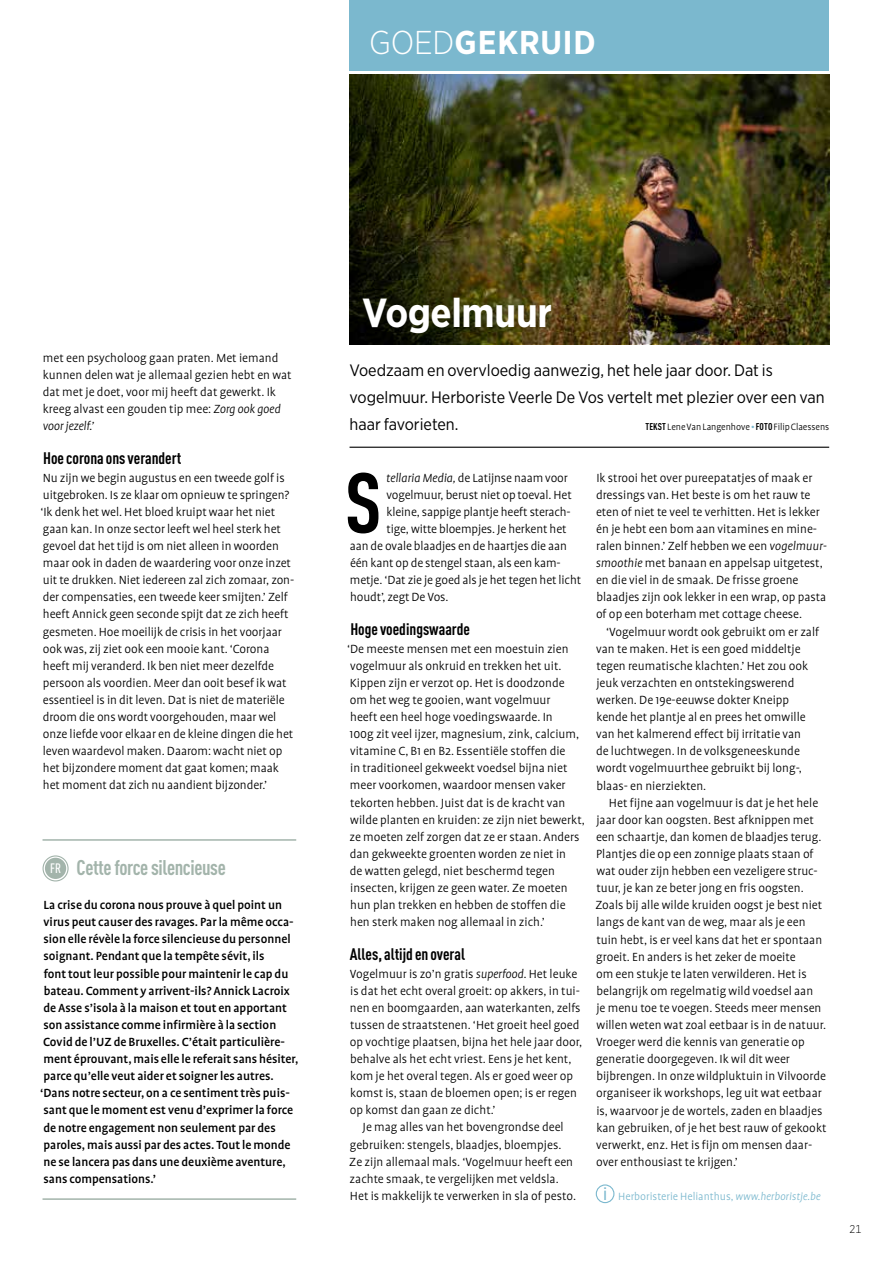
<style>
.page{position:relative;width:893px;height:1263px;background:#fff}
.page>*{position:absolute;margin:0;border:0;box-sizing:border-box;transform-origin:0 0}
.t1{font:700 condensed 84px "DINOT";color:#000}
.t2{font:700 40.65px "Gotham Narrow";letter-spacing:-.01em;color:#fff}
.t3{font:700 33px "Gotham Narrow";letter-spacing:.025em;color:#fff}
.t4{font:700 condensed 21px "DINOT";letter-spacing:-.02em;color:#a3b4ab}
.t5{font:16.5px/27px "Gotham Narrow";color:#000}
.t6{font:700 condensed 16.5px "DINOT";color:#000}
.t7{font:300 13.5px/17.1px "Profile";color:#000}
.t8{font:500 13.5px/17.1px "Profile";color:#000}
.t9{font:500 condensed 13.5px "DINOT";color:#fff}
.t10{font:300 12px "Profile";color:#7bb8ce}
.t11{font:300 11.25px "Gotham Narrow";color:#000}
.t12{font:300 10.5px "Profile";letter-spacing:-.005em;color:#000}
.s1{font-weight:300}
.s2{font-style:italic}
.s3{font-family:"DINOT";font-weight:700;font-stretch:condensed;font-size:9.75px}
.s4{font-family:"Profile SC";font-weight:400;color:#7bb8ce}
.s5{font-family:"DINOT";font-weight:500;font-stretch:condensed;font-size:18px}
</style>
<div class="page">
<img style="left:350px;top:75px;width:479px;height:86px">
<div style="left:350px;top:0;width:479px;height:70px;background:#7bb8ce"></div>
<hr style="left:350px;top:447px;width:479px;height:1px;background:#000">
<div style="left:596px;top:1184px;width:18px;height:19px;border:1px solid #7bb8ce;border-radius:50%"></div>
<img style="left:350px;top:161px;width:479px;height:183px">
<div style="left:358px;top:292px;width:203px;height:51px;background:#000;opacity:.2"></div>
<div style="left:43px;top:855px;width:26px;height:26px;border:1px solid #a3b4ab;border-radius:50%"></div>
<div style="left:45px;top:858px;width:21px;height:21px;background:#a3b4ab;border-radius:50%"></div>
<hr style="left:43px;top:1198px;width:253px;height:2px;background:#a3b4ab">
<hr style="left:43px;top:839px;width:253px;height:2px;background:#a3b4ab">
<h3 class="t3" style="left:369px;top:21px;width:228px"><span class="s1">GOED</span>GEKRUID</h3>
<p class="t7" style="left:43px;top:349px;width:250px">met een psycholoog gaan praten. Met iemand kunnen delen wat je allemaal gezien hebt en wat dat met je doet, voor mij heeft dat gewerkt. Ik kreeg alvast een gouden tip mee: <span class="s2">Zorg ook goed voor jezelf.’</span></p>
<p class="t6" style="left:43px;top:449px;width:140px">Hoe corona ons verandert</p>
<p class="t7" style="left:40px;top:469px;width:255px">Nu zijn we begin augustus en een tweede golf is uitgebroken. Is ze klaar om opnieuw te springen? ‘Ik denk het wel. Het bloed kruipt waar het niet gaan kan. In onze sector leeft wel heel sterk het gevoel dat het tijd is om niet alleen in woorden maar ook in daden de waardering voor onze inzet uit te drukken. Niet iedereen zal zich zomaar, zon&shy;der compensaties, een tweede keer smijten.’ Zelf heeft Annick geen seconde spijt dat ze zich heeft gesmeten. Hoe moeilijk de crisis in het voorjaar ook was, zij ziet ook een mooie kant. ‘Corona heeft mij veranderd. Ik ben niet meer dezelfde persoon als voordien. Meer dan ooit besef ik wat essentieel is in dit leven. Dat is niet de materiële droom die ons wordt voorgehouden, maar wel onze liefde voor elkaar en de kleine dingen die het leven waardevol maken. Daarom: wacht niet op het bijzondere moment dat gaat komen; maak het moment dat zich nu aandient bijzonder.’</p>
<h3 class="t4" style="left:77px;top:854px;width:151px">Cette force silencieuse</h3>
<p class="t8" style="left:40px;top:896px;width:260px">La crise du corona nous prouve à quel point un virus peut causer des ravages. Par la même occa&shy;sion elle révèle la force silencieuse du personnel soignant. Pendant que la tempête sévit, ils<br>font tout leur possible pour maintenir le cap du bateau. Comment y arrivent-ils? Annick Lacroix de Asse s’isola à la maison et tout en apportant son assistance comme infirmière à la section Covid de l’UZ de Bruxelles. C’était particulière&shy;ment éprouvant, mais elle le referait sans hésiter, parce qu’elle veut aider et soigner les autres. ‘Dans notre secteur, on a ce sentiment très puis&shy;sant que le moment est venu d’exprimer la force de notre engagement non seulement par des paroles, mais aussi par des actes. Tout le monde ne se lancera pas dans une deuxième aventure, sans compensations.’</p>
<p class="t9" style="left:50px;top:861px;width:13px">FR</p>
<h2 class="t2" style="left:362px;top:287px;width:191px">Vogelmuur</h2>
<p class="t5" style="left:350px;top:356px;width:477px">Voedzaam en overvloedig aanwezig, het hele jaar door. Dat is vogelmuur. Herboriste Veerle De Vos vertelt met plezier over een van haar favorieten.</p>
<p class="t12" style="left:645px;top:422px;width:185px"><span class="s3">TEKST</span> Lene Van Langenhove <span class="s4">•</span><span class="s3">FOTO</span> Filip Claessens</p>
<p class="t7" style="left:386px;top:469px;width:183px"><span class="s2">tellaria Media,</span> de Latijnse naam voor</p>
<p class="t7" style="left:386px;top:486px;width:187px">vogelmuur, berust niet op toeval. Het</p>
<p class="t7" style="left:387px;top:503px;width:186px">kleine, sappige plantje heeft sterach-</p>
<p class="t7" style="left:387px;top:520px;width:182px">tige, witte bloempjes. Je herkent het</p>
<p class="t7" style="left:350px;top:537px;width:219px">aan de ovale blaadjes en de haartjes die aan</p>
<p class="t7" style="left:350px;top:554px;width:212px">één kant op de stengel staan, als een kam-</p>
<p class="t7" style="left:350px;top:572px;width:233px">metje. ‘Dat zie je goed als je het tegen het licht</p>
<p class="t7" style="left:350px;top:589px;width:100px">houdt’, zegt De Vos.</p>
<p class="t6" style="left:350px;top:620px;width:121px">Hoge voedingswaarde</p>
<p class="t7" style="left:347px;top:640px;width:239px">‘De meeste mensen met een moestuin zien vogelmuur als onkruid en trekken het uit.<br>Kippen zijn er verzot op. Het is doodzonde<br>om het weg te gooien, want vogelmuur<br>heeft een heel hoge voedingswaarde. In<br>100g zit veel ijzer, magnesium, zink, calcium, vitamine C, B1 en B2. Essentiële stoffen die<br>in traditioneel gekweekt voedsel bijna niet meer voorkomen, waardoor mensen vaker tekorten hebben. Juist dat is de kracht van wilde planten en kruiden: ze zijn niet bewerkt, ze moeten zelf zorgen dat ze er staan. Anders dan gekweekte groenten worden ze niet in<br>de watten gelegd, niet beschermd tegen insecten, krijgen ze geen water. Ze moeten hun plan trekken en hebben de stoffen die hen sterk maken nog allemaal in zich.’</p>
<p class="t6" style="left:350px;top:944px;width:117px">Alles, altijd en overal</p>
<p class="t7" style="left:350px;top:965px;width:234px">Vogelmuur is zo’n gratis <span class="s2">superfood.</span> Het leuke is dat het echt overal groeit: op akkers, in tui&shy;nen en boomgaarden, aan waterkanten, zelfs tussen de straatstenen. ‘Het groeit heel goed op vochtige plaatsen, bijna het hele jaar door, behalve als het echt vriest. Eens je het kent, kom je het overal tegen. Als er goed weer op komst is, staan de bloemen open; is er regen op komst dan gaan ze dicht.’</p>
<p class="t7" style="left:349px;top:1119px;width:228px;text-indent:13px">Je mag alles van het bovengrondse deel gebruiken: stengels, blaadjes, bloempjes.<br>Ze zijn allemaal mals. ‘Vogelmuur heeft een zachte smaak, te vergelijken met veldsla.<br>Het is makkelijk te verwerken in sla of pesto.</p>
<h1 class="t1" style="left:345px;top:452px;width:38px">S</h1>
<p class="t7" style="left:596px;top:469px;width:233px">Ik strooi het over pureepatatjes of maak er dressings van. Het beste is om het rauw te eten of niet te veel te verhitten. Het is lekker én je hebt een bom aan vitamines en mine&shy;ralen binnen.’ Zelf hebben we een <span class="s2">vogelmuur&shy;smoothie</span> met banaan en appelsap uitgetest, en die viel in de smaak. De frisse groene blaadjes zijn ook lekker in een wrap, op pasta of op een boterham met cottage cheese.</p>
<p class="t7" style="left:596px;top:623px;width:225px;text-indent:10px">‘Vogelmuur wordt ook gebruikt om er zalf van te maken. Het is een goed middeltje tegen reumatische klachten.’ Het zou ook jeuk verzachten en ontstekingswerend werken. De 19e-eeuwse dokter Kneipp kende het plantje al en prees het omwille van het kalmerend effect bij irritatie van<br>de luchtwegen. In de volksgeneeskunde wordt vogelmuurthee gebruikt bij long-, blaas- en nierziekten.</p>
<p class="t7" style="left:595px;top:794px;width:232px;text-indent:13px">Het fijne aan vogelmuur is dat je het hele jaar door kan oogsten. Best afknippen met een schaartje, dan komen de blaadjes terug.<br>Plantjes die op een zonnige plaats staan of wat ouder zijn hebben een vezeligere struc&shy;tuur, je kan ze beter jong en fris oogsten.<br>Zoals bij alle wilde kruiden oogst je best niet langs de kant van de weg, maar als je een tuin hebt, is er veel kans dat het er spontaan groeit. En anders is het zeker de moeite<br>om een stukje te laten verwilderen. Het is belangrijk om regelmatig wild voedsel aan<br>je menu toe te voegen. Steeds meer mensen willen weten wat zoal eetbaar is in de natuur.<br>Vroeger werd die kennis van generatie op generatie doorgegeven. Ik wil dit weer bijbrengen. In onze wildpluktuin in Vilvoorde organiseer ik workshops, leg uit wat eetbaar is, waarvoor je de wortels, zaden en blaadjes kan gebruiken, of je het best rauw of gekookt verwerkt, enz. Het is fijn om mensen daar&shy;over enthousiast te krijgen.’</p>
<p class="t10" style="left:603px;top:1190px;width:219px"><span class="s5">i</span> Herboristerie Helianthus, <span class="s2">www.herboristje.be</span></p>
<p class="t11" style="left:850px;top:1222px;width:13px">21</p>
</div>
